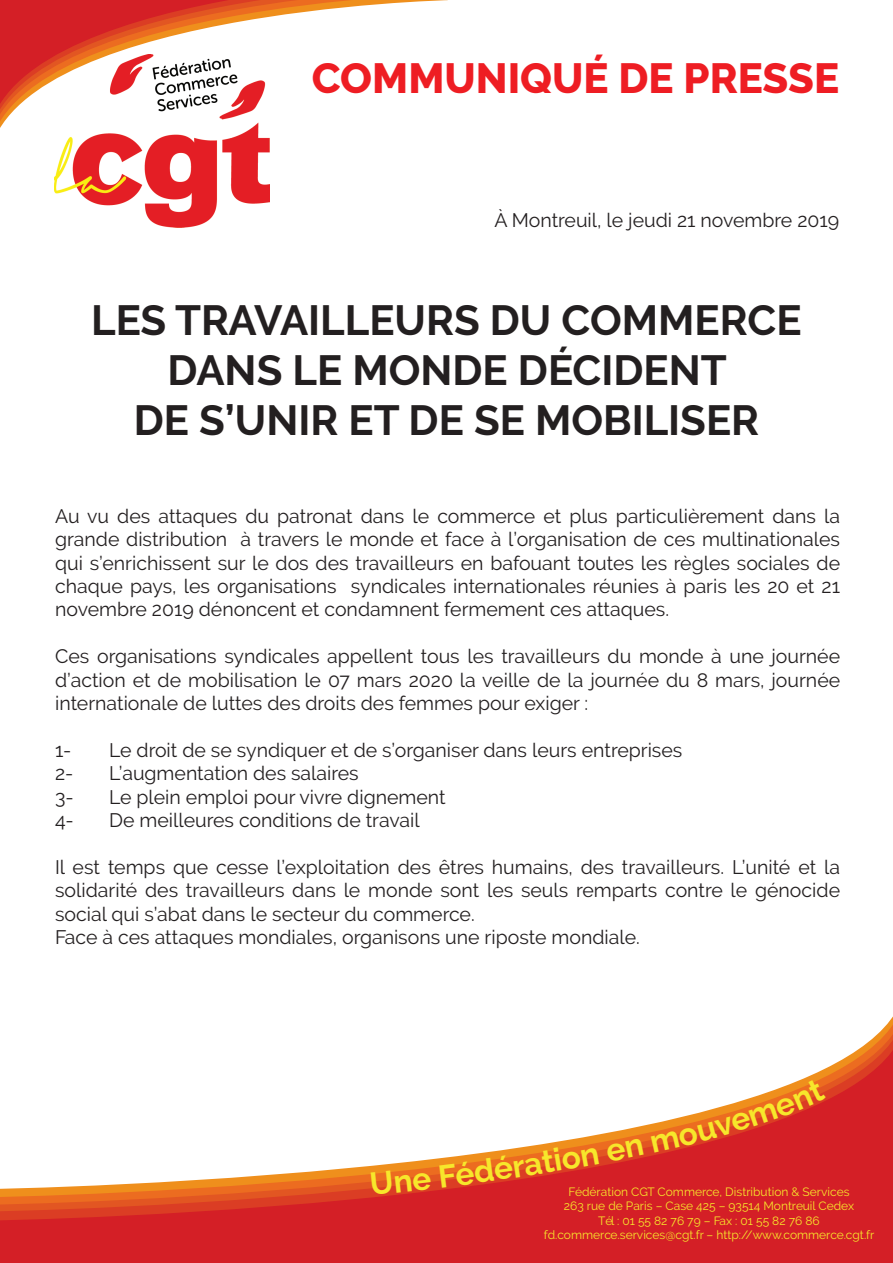
<style>
.page{position:relative;width:893px;height:1263px;background:#fff}
.page>*{position:absolute;margin:0;border:0;box-sizing:border-box;transform-origin:0 0}
.t1{font:700 42px/50.4px "Raleway";color:#231f20;text-align:center}
.t2{font:800 42px "Raleway";color:#ee1d23}
.t3{font:19.5px/23.4px "Raleway";color:#231f20;text-align:justify}
.t4{font:12px/14.4px "Raleway";color:#f7e72b;text-align:center}
</style>
<div class="page">
<img style="left:54px;top:163px;width:215px;height:65px">
<svg style="left:58px;top:157px;width:201px;height:6px"></svg>
<svg style="left:60px;top:0;width:388px;height:157px"></svg>
<svg style="left:60px;top:145px;width:387px;height:6px"></svg>
<svg style="left:60px;top:140px;width:387px;height:5px"></svg>
<svg style="left:0;top:0;width:447px;height:140px"></svg>
<svg style="left:0;top:1018px;width:893px;height:245px"></svg>
<svg style="left:371px;top:1147px;width:228px;height:48px;background:#e46641"></svg>
<svg style="left:606px;top:1138px;width:38px;height:24px"></svg>
<svg style="left:651px;top:1078px;width:175px;height:75px"></svg>
<h1 class="t2" style="left:312px;top:55px;width:529px">COMMUNIQUÉ DE PRESSE</h1>
<p class="t3" style="left:494px;top:209px;width:346px">À Montreuil, le jeudi 21 novembre 2019</p>
<h1 class="t1" style="left:91px;top:295px;width:712px">LES TRAVAILLEURS DU COMMERCE<br>DANS LE MONDE DÉCIDENT<br>DE S’UNIR ET DE SE MOBILISER</h1>
<p class="t3" style="left:55px;top:504px;width:786px">Au vu des attaques du patronat dans le commerce et plus particulièrement dans la grande distribution à travers le monde et face à l’organisation de ces multinationales qui s’enrichissent sur le dos des travailleurs en bafouant toutes les règles sociales de chaque pays, les organisations syndicales internationales réunies à paris les 20 et 21 novembre 2019 dénoncent et condamnent fermement ces attaques.</p>
<p class="t3" style="left:55px;top:645px;width:787px">Ces organisations syndicales appellent tous les travailleurs du monde à une journée d’action et de mobilisation le 07 mars 2020 la veille de la journée du 8 mars, journée internationale de luttes des droits des femmes pour exiger :</p>
<p class="t3" style="left:55px;top:738px;width:18px">1-</p>
<p class="t3" style="left:109px;top:738px;width:575px">Le droit de se syndiquer et de s’organiser dans leurs entreprises</p>
<p class="t3" style="left:55px;top:762px;width:20px">2-</p>
<p class="t3" style="left:109px;top:762px;width:251px">L’augmentation des salaires</p>
<p class="t3" style="left:55px;top:785px;width:20px">3-</p>
<p class="t3" style="left:109px;top:785px;width:338px">Le plein emploi pour vivre dignement</p>
<p class="t3" style="left:55px;top:808px;width:20px">4-</p>
<p class="t3" style="left:109px;top:808px;width:312px">De meilleures conditions de travail</p>
<p class="t3" style="left:55px;top:855px;width:786px;text-align:left">Il est temps que cesse l’exploitation des êtres humains, des travailleurs. L’unité et la solidarité des travailleurs dans le monde sont les seuls remparts contre le génocide social qui s’abat dans le secteur du commerce.<br>Face à ces attaques mondiales, organisons une riposte mondiale.</p>
<p class="t4" style="left:544px;top:1184px;width:332px">Fédération CGT Commerce, Distribution &amp; Services<br>263 rue de Paris – Case 425 – 93514 Montreuil Cedex<br>Tél : 01 55 82 76 79 – Fax : 01 55 82 76 86 fd.commerce.services@cgt.fr – http://www.commerce.cgt.fr</p>
</div>
